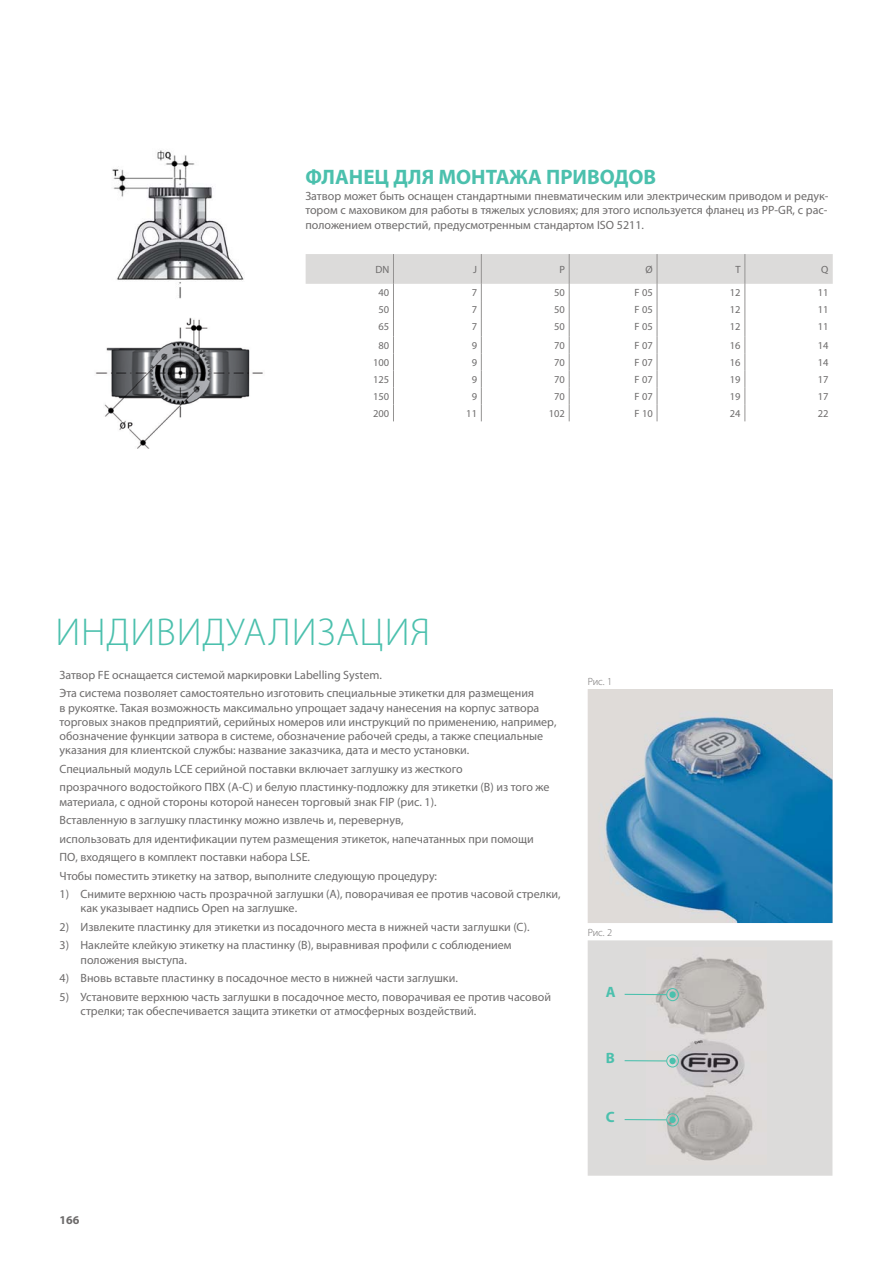
<style>
.page{position:relative;width:893px;height:1263px;background:#fff}
.page>*{position:absolute;margin:0;border:0;box-sizing:border-box;transform-origin:0 0}
.t1{font:300 39px "Myriad Pro";letter-spacing:.02em;color:#4bc0ad}
.t2{font:700 21px "Myriad Pro";color:#4bc0ad}
.t3{font:700 15px "Myriad Pro";color:#4bc0ad}
.t4{font:12px/18.5px "Myriad Pro";color:#6d6b6b}
.t5{font:700 12px "Myriad Pro";color:#6d6b6b}
.t6{font:10.5px "Myriad Pro";color:#6d6b6b}
.t7{font:300 10.5px "Myriad Pro";letter-spacing:-.01em;color:#6d6b6b}
</style>
<div class="page">
<div style="left:588px;top:940px;width:244px;height:236px;background:#dcdbda"></div>
<img style="left:647px;top:948px;width:119px;height:216px">
<img style="left:95px;top:317px;width:168px;height:132px">
<img style="left:112px;top:150px;width:132px;height:149px">
<svg style="left:306px;top:254px;width:527px;height:167px"></svg>
<svg style="left:666px;top:988px;width:13px;height:13px"></svg>
<div style="left:669px;top:991px;width:7px;height:7px;background:#4bc0ad;border-radius:50%"></div>
<hr style="left:625px;top:994px;width:42px;height:1px;background:#4bc0ad">
<svg style="left:666px;top:1054px;width:13px;height:14px"></svg>
<div style="left:669px;top:1058px;width:7px;height:6px;background:#4bc0ad;border-radius:50%"></div>
<hr style="left:625px;top:1060px;width:42px;height:2px;background:#4bc0ad">
<svg style="left:666px;top:1113px;width:13px;height:13px"></svg>
<div style="left:669px;top:1117px;width:7px;height:6px;background:#4bc0ad;border-radius:50%"></div>
<hr style="left:625px;top:1119px;width:42px;height:1px;background:#4bc0ad">
<img style="left:588px;top:689px;width:244px;height:234px">
<h2 class="t2" style="left:305px;top:165px;width:352px">ФЛАНЕЦ ДЛЯ МОНТАЖА ПРИВОДОВ</h2>
<p class="t4" style="left:305px;top:189px;width:525px;line-height:14.4px;text-align:justify">Затвор может быть оснащен стандартными пневматическим или электрическим приводом и редук&shy;тором с маховиком для работы в тяжелых условиях; для этого используется фланец из PP-GR, с рас&shy;положением отверстий, предусмотренным стандартом ISO 5211.</p>
<p class="t6" style="left:375px;top:265px;width:15px">DN</p>
<p class="t6" style="left:473px;top:265px;width:5px">J</p>
<p class="t6" style="left:559px;top:265px;width:7px">P</p>
<p class="t6" style="left:645px;top:265px;width:9px">Ø</p>
<p class="t6" style="left:735px;top:265px;width:7px">T</p>
<p class="t6" style="left:821px;top:265px;width:9px">Q</p>
<p class="t6" style="left:378px;top:288px;width:12px">40</p>
<p class="t6" style="left:472px;top:288px;width:7px">7</p>
<p class="t6" style="left:554px;top:288px;width:12px">50</p>
<p class="t6" style="left:634px;top:288px;width:20px">F 05</p>
<p class="t6" style="left:730px;top:288px;width:12px">12</p>
<p class="t6" style="left:818px;top:288px;width:12px">11</p>
<p class="t6" style="left:378px;top:306px;width:12px">50</p>
<p class="t6" style="left:472px;top:306px;width:7px">7</p>
<p class="t6" style="left:554px;top:306px;width:12px">50</p>
<p class="t6" style="left:634px;top:306px;width:20px">F 05</p>
<p class="t6" style="left:730px;top:306px;width:12px">12</p>
<p class="t6" style="left:818px;top:306px;width:12px">11</p>
<p class="t6" style="left:378px;top:323px;width:12px">65</p>
<p class="t6" style="left:472px;top:323px;width:7px">7</p>
<p class="t6" style="left:554px;top:323px;width:12px">50</p>
<p class="t6" style="left:634px;top:323px;width:20px">F 05</p>
<p class="t6" style="left:730px;top:323px;width:12px">12</p>
<p class="t6" style="left:818px;top:323px;width:12px">11</p>
<p class="t6" style="left:378px;top:341px;width:12px">80</p>
<p class="t6" style="left:472px;top:341px;width:7px">9</p>
<p class="t6" style="left:554px;top:341px;width:12px">70</p>
<p class="t6" style="left:634px;top:341px;width:20px">F 07</p>
<p class="t6" style="left:730px;top:341px;width:12px">16</p>
<p class="t6" style="left:818px;top:341px;width:12px">14</p>
<p class="t6" style="left:373px;top:358px;width:18px">100</p>
<p class="t6" style="left:472px;top:358px;width:7px">9</p>
<p class="t6" style="left:554px;top:358px;width:12px">70</p>
<p class="t6" style="left:634px;top:358px;width:20px">F 07</p>
<p class="t6" style="left:730px;top:358px;width:12px">16</p>
<p class="t6" style="left:818px;top:358px;width:12px">14</p>
<p class="t6" style="left:373px;top:375px;width:18px">125</p>
<p class="t6" style="left:472px;top:375px;width:7px">9</p>
<p class="t6" style="left:554px;top:375px;width:12px">70</p>
<p class="t6" style="left:634px;top:375px;width:20px">F 07</p>
<p class="t6" style="left:730px;top:375px;width:12px">19</p>
<p class="t6" style="left:818px;top:375px;width:12px">17</p>
<p class="t6" style="left:373px;top:392px;width:18px">150</p>
<p class="t6" style="left:472px;top:392px;width:7px">9</p>
<p class="t6" style="left:554px;top:392px;width:12px">70</p>
<p class="t6" style="left:634px;top:392px;width:20px">F 07</p>
<p class="t6" style="left:730px;top:392px;width:12px">19</p>
<p class="t6" style="left:818px;top:392px;width:12px">17</p>
<p class="t6" style="left:373px;top:409px;width:18px">200</p>
<p class="t6" style="left:466px;top:409px;width:12px">11</p>
<p class="t6" style="left:549px;top:409px;width:18px">102</p>
<p class="t6" style="left:634px;top:409px;width:20px">F 10</p>
<p class="t6" style="left:730px;top:409px;width:12px">24</p>
<p class="t6" style="left:818px;top:409px;width:12px">22</p>
<h1 class="t1" style="left:56px;top:609px;width:376px">ИНДИВИДУАЛИЗАЦИЯ</h1>
<p class="t4" style="left:60px;top:666px;width:476px">Затвор FE оснащается системой маркировки Labelling System.<br>Эта система позволяет самостоятельно изготовить специальные этикетки для размещения</p>
<p class="t4" style="left:60px;top:701px;width:498px;line-height:14.2px">в рукоятке. Такая возможность максимально упрощает задачу нанесения на корпус затвора торговых знаков предприятий, серийных номеров или инструкций по применению, например, обозначение функции затвора в системе, обозначение рабочей среды, а также специальные указания для клиентской службы: название заказчика, дата и место установки.</p>
<p class="t4" style="left:60px;top:760px;width:491px">Специальный модуль LCE серийной поставки включает заглушку из жесткого<br>прозрачного водостойкого ПВХ (А-C) и белую пластинку-подложку для этикетки (В) из того же</p>
<p class="t4" style="left:60px;top:793px;width:476px">материала, с одной стороны которой нанесен торговый знак FIP (рис. 1).<br>Вставленную в заглушку пластинку можно извлечь и, перевернув,<br>использовать для идентификации путем размещения этикеток, напечатанных при помощи ПО, входящего в комплект поставки набора LSE.<br>Чтобы поместить этикетку на затвор, выполните следующую процедуру:</p>
<p class="t4" style="left:80px;top:888px;width:482px;line-height:14.2px;text-indent:-21px">1) Снимите верхнюю часть прозрачной заглушки (A), поворачивая ее против часовой стрелки, как указывает надпись Open на заглушке.</p>
<p class="t4" style="left:60px;top:918px;width:472px">2) Извлеките пластинку для этикетки из посадочного места в нижней части заглушки (C).</p>
<p class="t4" style="left:80px;top:939px;width:433px;line-height:14.2px;text-indent:-21px">3) Наклейте клейкую этикетку на пластинку (B), выравнивая профили с соблюдением положения выступа.</p>
<p class="t4" style="left:60px;top:970px;width:400px">4) Вновь вставьте пластинку в посадочное место в нижней части заглушки.</p>
<p class="t4" style="left:80px;top:990px;width:472px;line-height:14.2px;text-indent:-21px">5) Установите верхнюю часть заглушки в посадочное место, поворачивая ее против часовой стрелки; так обеспечивается защита этикетки от атмосферных воздействий.</p>
<p class="t7" style="left:588px;top:675px;width:26px">Рис. 1</p>
<p class="t7" style="left:588px;top:926px;width:26px">Рис. 2</p>
<p class="t3" style="left:606px;top:983px;width:11px">A</p>
<p class="t3" style="left:606px;top:1050px;width:11px">B</p>
<p class="t3" style="left:606px;top:1108px;width:10px">C</p>
<p class="t5" style="left:60px;top:1213px;width:21px">166</p>
</div>
